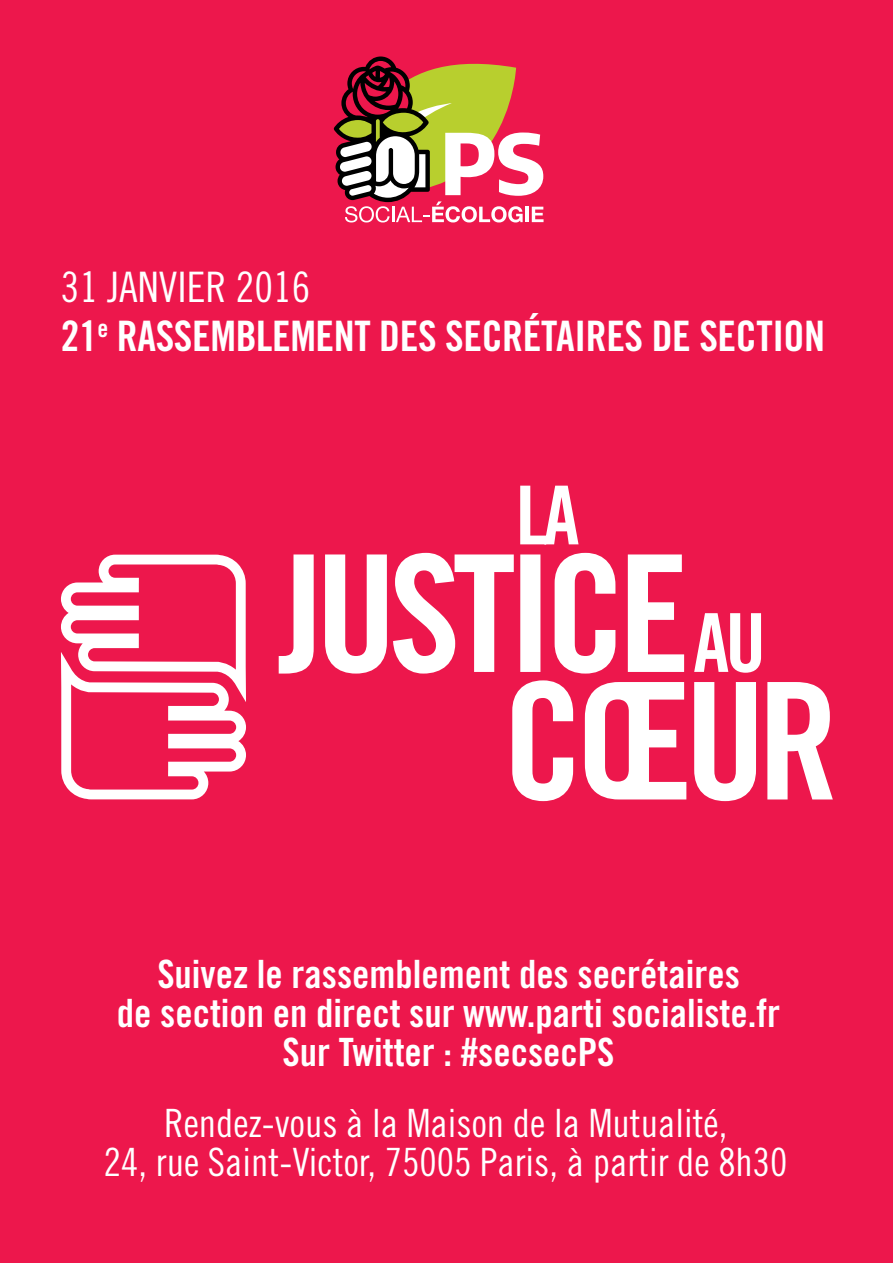
<style>
.page{position:relative;width:893px;height:1263px;background:#ed174c}
.page>*{position:absolute;margin:0;border:0;box-sizing:border-box;transform-origin:0 0}
.t1{font:42px "Trade Gothic Bold Cond Twenty";letter-spacing:-.01em;color:#fff}
.t2{font:42px "Trade Gothic Cond Eighteen";color:#fff}
.t3{font:39px/39px "Trade Gothic Bold Cond Twenty";color:#fff;text-align:center}
.t4{font:39px/39px "Trade Gothic Cond Eighteen";color:#fff;text-align:center}
</style>
<div class="page">
<svg style="left:585px;top:682px;width:248px;height:119px"></svg>
<svg style="left:694px;top:613px;width:67px;height:60px"></svg>
<svg style="left:279px;top:553px;width:405px;height:120px"></svg>
<svg style="left:520px;top:486px;width:58px;height:58px"></svg>
<svg style="left:512px;top:680px;width:61px;height:121px"></svg>
<svg style="left:61px;top:555px;width:185px;height:244px"></svg>
<svg style="left:334px;top:56px;width:210px;height:166px"></svg>
<p class="t2" style="left:61px;top:262px;width:251px">31 JANVIER 2016</p>
<p class="t1" style="left:61px;top:311px;width:766px">21<sup>e</sup> RASSEMBLEMENT DES SECRÉTAIRES DE SECTION</p>
<p class="t3" style="left:117px;top:955px;width:665px">Suivez le rassemblement des secrétaires<br>de section en direct sur www.parti socialiste.fr<br>Sur Twitter : #secsecPS</p>
<p class="t4" style="left:104px;top:1103px;width:685px">Rendez-vous à la Maison de la Mutualité,<br>24, rue Saint-Victor, 75005 Paris, à partir de 8h30</p>
</div>
